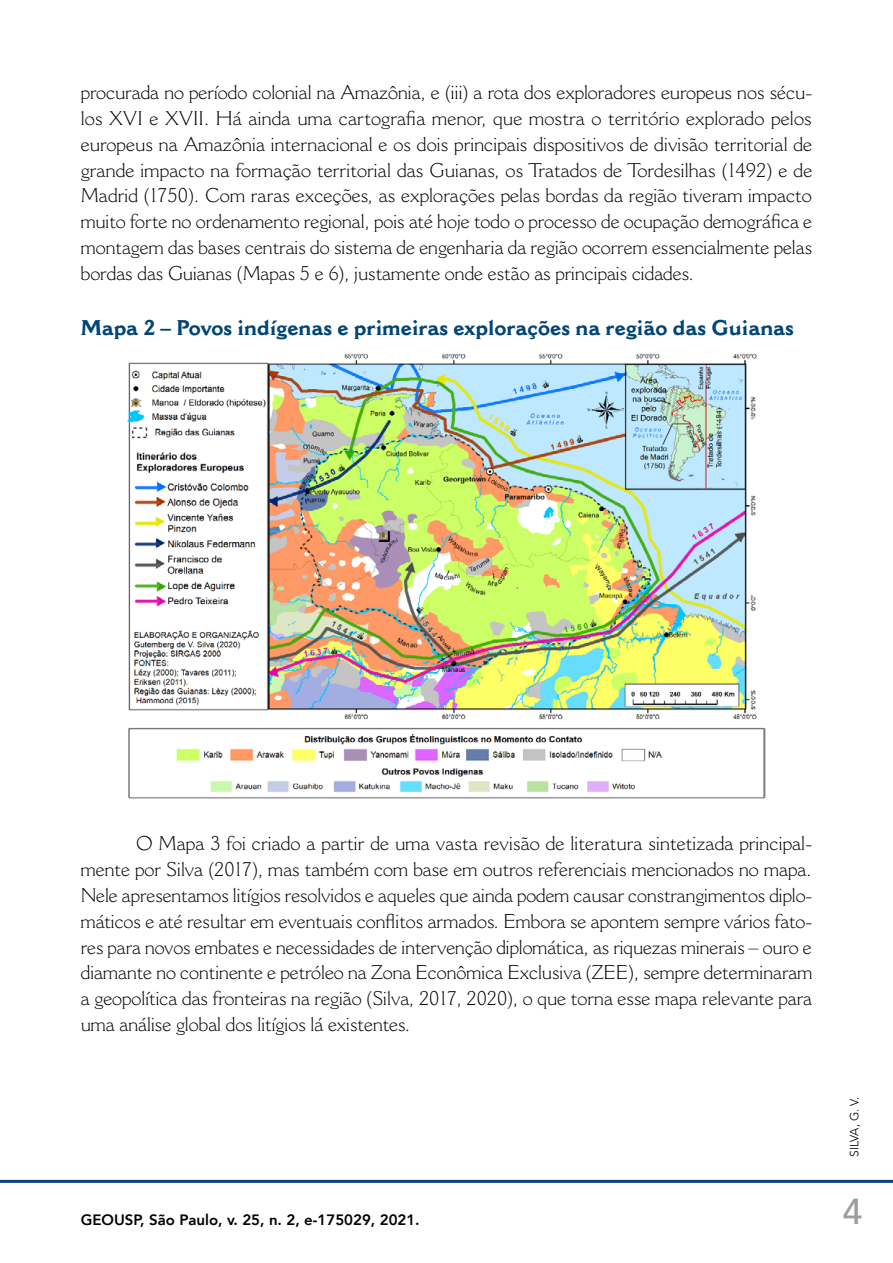
<style>
.page{position:relative;width:893px;height:1263px;background:#fff}
.page>*{position:absolute;margin:0;border:0;box-sizing:border-box;transform-origin:0 0}
.t1{font:500 36px "Avenir";color:#9d9d9c}
.t2{font:700 21px "Cantoria MT Std";color:#004576}
.t3{font:300 19.5px/25.8px "Cantoria MT Std";color:#000;text-align:justify}
.t4{font:800 15px "Avenir";color:#000}
.t5{font:300 12px "Avenir";letter-spacing:-.03em;color:#000}
</style>
<div class="page">
<hr style="left:0;top:1180px;width:893px;height:3px;background:#094081">
<img style="left:128px;top:353px;width:637px;height:446px">
<p class="t3" style="left:81px;top:80px;width:733px">procurada no período colonial na Amazônia, e (iii) a rota dos exploradores europeus nos sécu&shy;los XVI e XVII. Há ainda uma cartografia menor, que mostra o território explorado pelos europeus na Amazônia internacional e os dois principais dispositivos de divisão territorial de grande impacto na formação territorial das Guianas, os Tratados de Tordesilhas (1492) e de Madrid (1750). Com raras exceções, as explorações pelas bordas da região tiveram impacto muito forte no ordenamento regional, pois até hoje todo o processo de ocupação demográfica e montagem das bases centrais do sistema de engenharia da região ocorrem essencialmente pelas bordas das Guianas (Mapas 5 e 6), justamente onde estão as principais cidades.</p>
<p class="t2" style="left:81px;top:315px;width:715px">Mapa 2 – Povos indígenas e primeiras explorações na região das Guianas</p>
<p class="t3" style="left:81px;top:831px;width:733px;text-indent:55px">O Mapa 3 foi criado a partir de uma vasta revisão de literatura sintetizada principal&shy;mente por Silva (2017), mas também com base em outros referenciais mencionados no mapa.<br>Nele apresentamos litígios resolvidos e aqueles que ainda podem causar constrangimentos diplo&shy;máticos e até resultar em eventuais conflitos armados. Embora se apontem sempre vários fato&shy;res para novos embates e necessidades de intervenção diplomática, as riquezas minerais – ouro e diamante no continente e petróleo na Zona Econômica Exclusiva (ZEE), sempre determinaram a geopolítica das fronteiras na região (Silva, 2017, 2020), o que torna esse mapa relevante para uma análise global dos litígios lá existentes.</p>
<p class="t4" style="left:81px;top:1208px;width:340px">GEOUSP, São Paulo, v. 25, n. 2, e-175029, 2021.</p>
<p class="t5" style="left:847px;top:1157px;width:61px;rotate:-90deg">SILVA, G. V.</p>
<h1 class="t1" style="left:842px;top:1180px;width:22px">4</h1>
</div>
